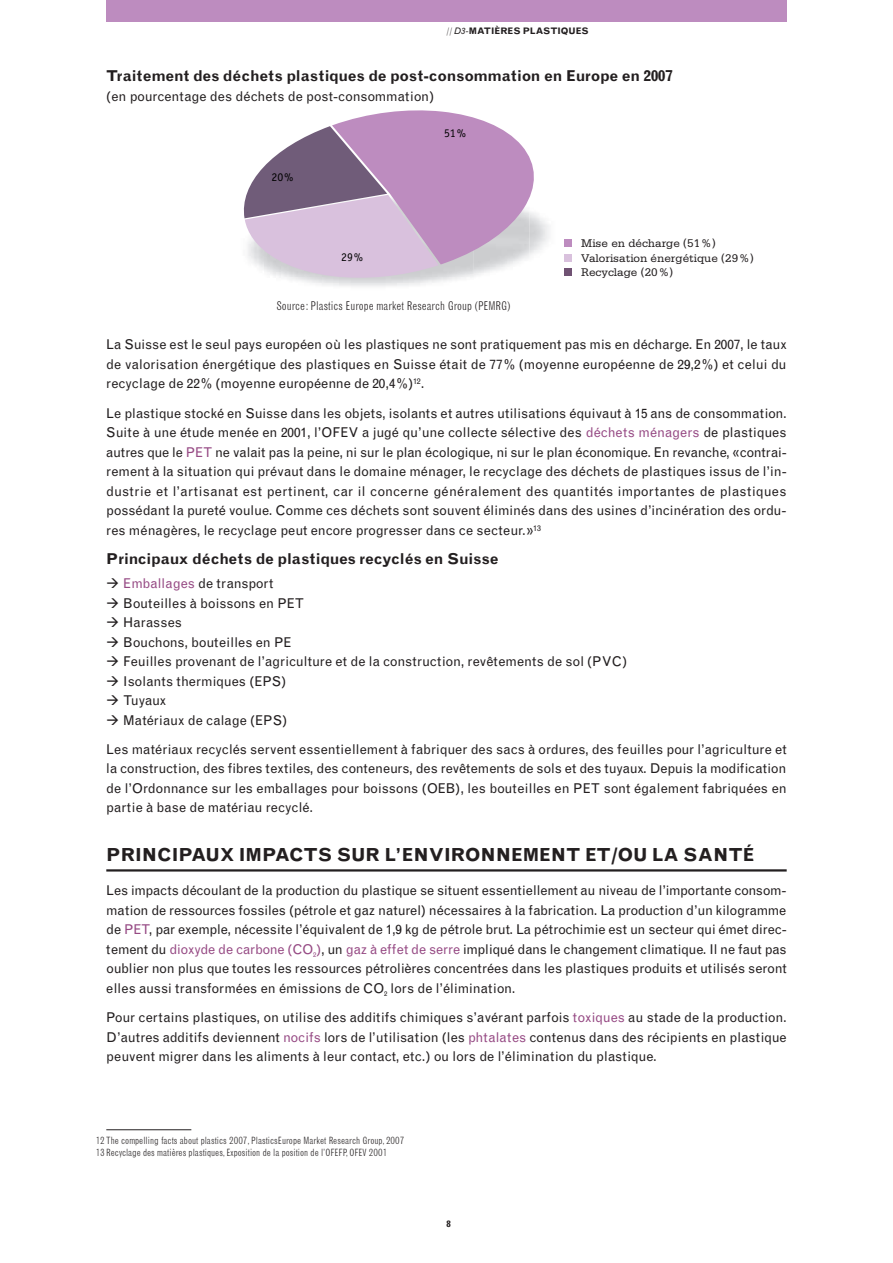
<style>
.page{position:relative;width:893px;height:1263px;background:#fff}
.page>*{position:absolute;margin:0;border:0;box-sizing:border-box;transform-origin:0 0}
.t1{font:700 18px "Grotesque";color:#231f20}
.t2{font:700 15px "Grotesque";letter-spacing:-.005em;color:#231f20}
.t3{font:13.5px/19.5px "Grotesque";color:#231f20;text-align:justify}
.t4{font:11.7px/14.7px "Serifa";color:#231f20}
.t5{font:300 condensed 11.7px "Grotesque";color:#231f20}
.t6{font:11.7px "Officina Serif";color:#000}
.t7{font:300 condensed 9.75px/12px "Grotesque";color:#231f20}
.t8{font:700 9px "Grotesque";color:#231f20}
.s1{font-weight:300}
.s2{font-weight:400;font-style:italic}
.s3{color:#964a84}
</style>
<div class="page">
<hr style="left:106px;top:869px;width:681px;height:2px;background:#231f20">
<img style="left:538px;top:216px;width:34px;height:53px">
<svg style="left:243px;top:110px;width:295px;height:177px"></svg>
<hr style="left:106px;top:1129px;width:85px;height:1px;background:#231f20">
<div style="left:106px;top:0;width:681px;height:21px;background:#bd8cbf"></div>
<div style="left:564px;top:269px;width:8px;height:7px;background:#705273"></div>
<div style="left:564px;top:254px;width:8px;height:7px;background:#d9c1dd"></div>
<div style="left:564px;top:239px;width:8px;height:8px;background:#bd8cbf"></div>
<p class="t8" style="left:446px;top:28px;width:144px"><span class="s1">//</span> <span class="s2">D3-</span>MATIÈRES PLASTIQUES</p>
<p class="t2" style="left:106px;top:70px;width:568px">Traitement des déchets plastiques de post-consommation en Europe en 2007</p>
<p class="t3" style="left:106px;top:87px;width:329px">(en pourcentage des déchets de post-consommation)</p>
<p class="t6" style="left:272px;top:170px;width:23px">20%</p>
<p class="t6" style="left:341px;top:250px;width:23px">29%</p>
<p class="t6" style="left:444px;top:126px;width:23px">51%</p>
<p class="t4" style="left:581px;top:237px;width:174px">Mise en décharge (51%)<br>Valorisation énergétique (29%)<br>Recyclage (20%)</p>
<p class="t5" style="left:276px;top:302px;width:236px">Source: Plastics Europe market Research Group (PEMRG)</p>
<p class="t3" style="left:106px;top:336px;width:682px">La Suisse est le seul pays européen où les plastiques ne sont pratiquement pas mis en décharge. En 2007, le taux de valorisation énergétique des plastiques en Suisse était de 77% (moyenne européenne de 29,2%) et celui du recyclage de 22% (moyenne européenne de 20,4%)<sup>12</sup>.</p>
<p class="t3" style="left:106px;top:404px;width:682px">Le plastique stocké en Suisse dans les objets, isolants et autres utilisations équivaut à 15 ans de consommation.<br>Suite à une étude menée en 2001, l’OFEV a jugé qu’une collecte sélective des <span class="s3">déchets ménagers</span> de plastiques autres que le <span class="s3">PET</span> ne valait pas la peine, ni sur le plan écologique, ni sur le plan économique. En revanche, «contrai&shy;rement à la situation qui prévaut dans le domaine ménager, le recyclage des déchets de plastiques issus de l’in&shy;dustrie et l’artisanat est pertinent, car il concerne généralement des quantités importantes de plastiques possédant la pureté voulue. Comme ces déchets sont souvent éliminés dans des usines d’incinération des ordu&shy;res ménagères, le recyclage peut encore progresser dans ce secteur.»<sup>13</sup></p>
<p class="t2" style="left:106px;top:553px;width:394px">Principaux déchets de plastiques recyclés en Suisse</p>
<p class="t3" style="left:106px;top:575px;width:169px">→ <span class="s3">Emballages</span> de transport</p>
<p class="t3" style="left:106px;top:594px;width:199px">→ Bouteilles à boissons en PET</p>
<p class="t3" style="left:106px;top:614px;width:77px">→ Harasses</p>
<p class="t3" style="left:106px;top:633px;width:187px">→ Bouchons, bouteilles en PE</p>
<p class="t3" style="left:106px;top:653px;width:522px">→ Feuilles provenant de l’agriculture et de la construction, revêtements de sol (PVC)</p>
<p class="t3" style="left:106px;top:672px;width:182px">→ Isolants thermiques (EPS)</p>
<p class="t3" style="left:106px;top:692px;width:62px">→ Tuyaux</p>
<p class="t3" style="left:106px;top:706px;width:682px;line-height:29.2px">→ Matériaux de calage (EPS)<br>Les matériaux recyclés servent essentiellement à fabriquer des sacs à ordures, des feuilles pour l’agriculture et</p>
<p class="t3" style="left:106px;top:760px;width:682px">la construction, des fibres textiles, des conteneurs, des revêtements de sols et des tuyaux. Depuis la modification de l’Ordonnance sur les emballages pour boissons (OEB), les bouteilles en PET sont également fabriquées en partie à base de matériau recyclé.</p>
<h1 class="t1" style="left:106px;top:848px;width:650px">PRINCIPAUX IMPACTS SUR L’ENVIRONNEMENT ET/OU LA SANTÉ</h1>
<p class="t3" style="left:106px;top:882px;width:682px">Les impacts découlant de la production du plastique se situent essentiellement au niveau de l’importante consom&shy;mation de ressources fossiles (pétrole et gaz naturel) nécessaires à la fabrication. La production d’un kilogramme de <span class="s3">PET</span>, par exemple, nécessite l’équivalent de 1,9 kg de pétrole brut. La pétrochimie est un secteur qui émet direc&shy;tement du <span class="s3">dioxyde de carbone (CO</span><sub>2</sub><span class="s3">)</span>, un <span class="s3">gaz à effet de serre</span> impliqué dans le changement climatique. Il ne faut pas oublier non plus que toutes les ressources pétrolières concentrées dans les plastiques produits et utilisés seront elles aussi transformées en émissions de CO<sub>2</sub> lors de l’élimination.</p>
<p class="t3" style="left:106px;top:1009px;width:682px">Pour certains plastiques, on utilise des additifs chimiques s’avérant parfois <span class="s3">toxiques</span> au stade de la production.<br>D’autres additifs deviennent <span class="s3">nocifs</span> lors de l’utilisation (les <span class="s3">phtalates</span> contenus dans des récipients en plastique peuvent migrer dans les aliments à leur contact, etc.) ou lors de l’élimination du plastique.</p>
<p class="t7" style="left:96px;top:1135px;width:310px">12 The compelling facts about plastics 2007, PlasticsEurope Market Research Group, 2007<br>13 Recyclage des matières plastiques, Exposition de la position de l’OFEFP, OFEV 2001</p>
<p class="t8" style="left:446px;top:1220px;width:6px">8</p>
</div>
